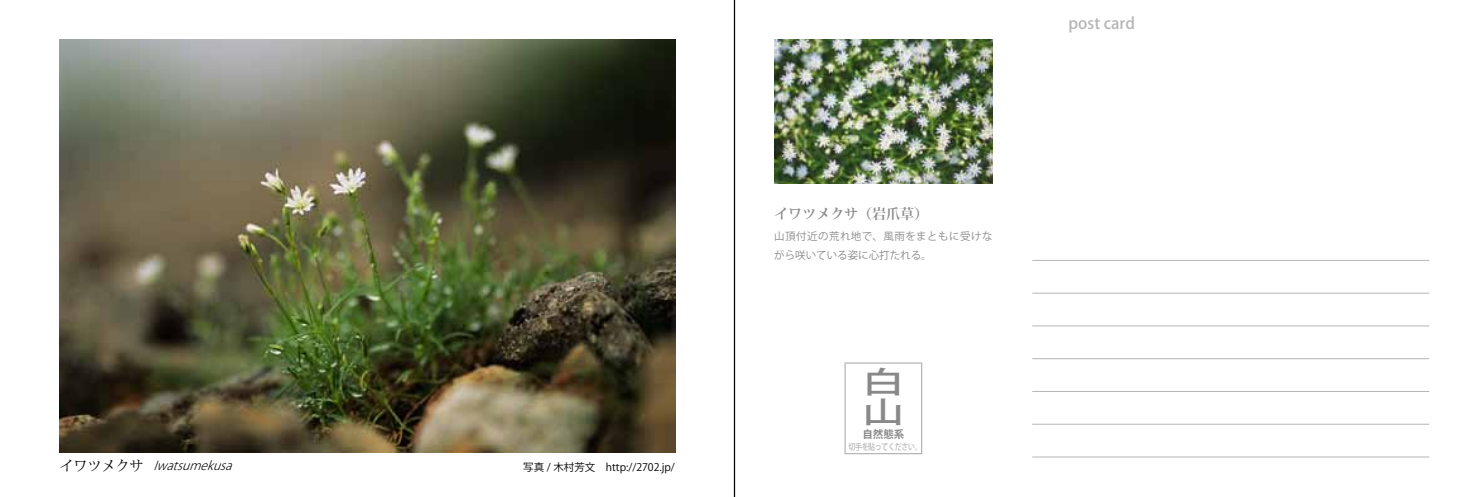
<style>
.page{position:relative;width:1469px;height:497px;background:#fff}
.page>*{position:absolute;margin:0;border:0;box-sizing:border-box;transform-origin:0 0}
.t1{font:500 29.75px "Koz Go Std";color:#898989;scale:1.4 1}
.t2{font:500 15.75px "Koz Go Std";color:#b5b6b6}
.t3{font:700 14px "Koz Min Std";color:#898989}
.t4{font:italic 300 12.25px "Koz Go Std";color:#000}
.t5{font:10.5px/18.4px "Koz Go Std";letter-spacing:.045em;color:#898989}
.t6{font:10.5px "Koz Go Std";color:#000}
.t7{font:700 10.5px "Koz Go Std";color:#898989}
.t8{font:500 8.75px "Koz Go Std";letter-spacing:-.05em;color:#b5b6b6;scale:.8 1}
.s1{font-family:"Koz Min Std";font-weight:400;font-style:normal;font-size:14px}
</style>
<div class="page">
<hr style="left:1032px;top:260px;width:397px;height:1px;background:#b5b6b6">
<hr style="left:1032px;top:292px;width:397px;height:1px;background:#b5b6b6">
<hr style="left:1032px;top:325px;width:397px;height:1px;background:#b5b6b6">
<hr style="left:1032px;top:358px;width:397px;height:1px;background:#b5b6b6">
<hr style="left:1032px;top:390px;width:397px;height:1px;background:#b5b6b6">
<hr style="left:1032px;top:423px;width:397px;height:1px;background:#b5b6b6">
<hr style="left:1032px;top:456px;width:397px;height:1px;background:#b5b6b6">
<div style="left:844px;top:362px;width:78px;height:91px;border:1px solid #b5b6b6"></div>
<hr style="left:734px;top:0;width:1px;height:496px;background:#000">
<img style="left:60px;top:40px;width:615px;height:412px">
<img style="left:774px;top:40px;width:218px;height:144px">
<p class="t4" style="left:60px;top:457px;width:179px"><span class="s1">イワツメクサ</span> Iwatsumekusa</p>
<p class="t6" style="left:523px;top:460px;width:153px">写真 / 木村芳文　http://2702.jp/</p>
<h3 class="t3" style="left:774px;top:204px;width:155px">イワツメクサ（岩爪草）</h3>
<p class="t5" style="left:774px;top:227px;width:220px">山頂付近の荒れ地で、風雨をまともに受けながら咲いている姿に心打たれる。</p>
<h1 class="t1" style="left:862px;top:363px;width:31px">白</h1>
<p class="t7" style="left:862px;top:427px;width:43px">自然態系</p>
<h1 class="t1" style="left:862px;top:393px;width:31px">山</h1>
<p class="t8" style="left:848px;top:440px;width:93px">切手を貼ってください。</p>
<h2 class="t2" style="left:1068px;top:13px;width:68px">post card</h2>
</div>
